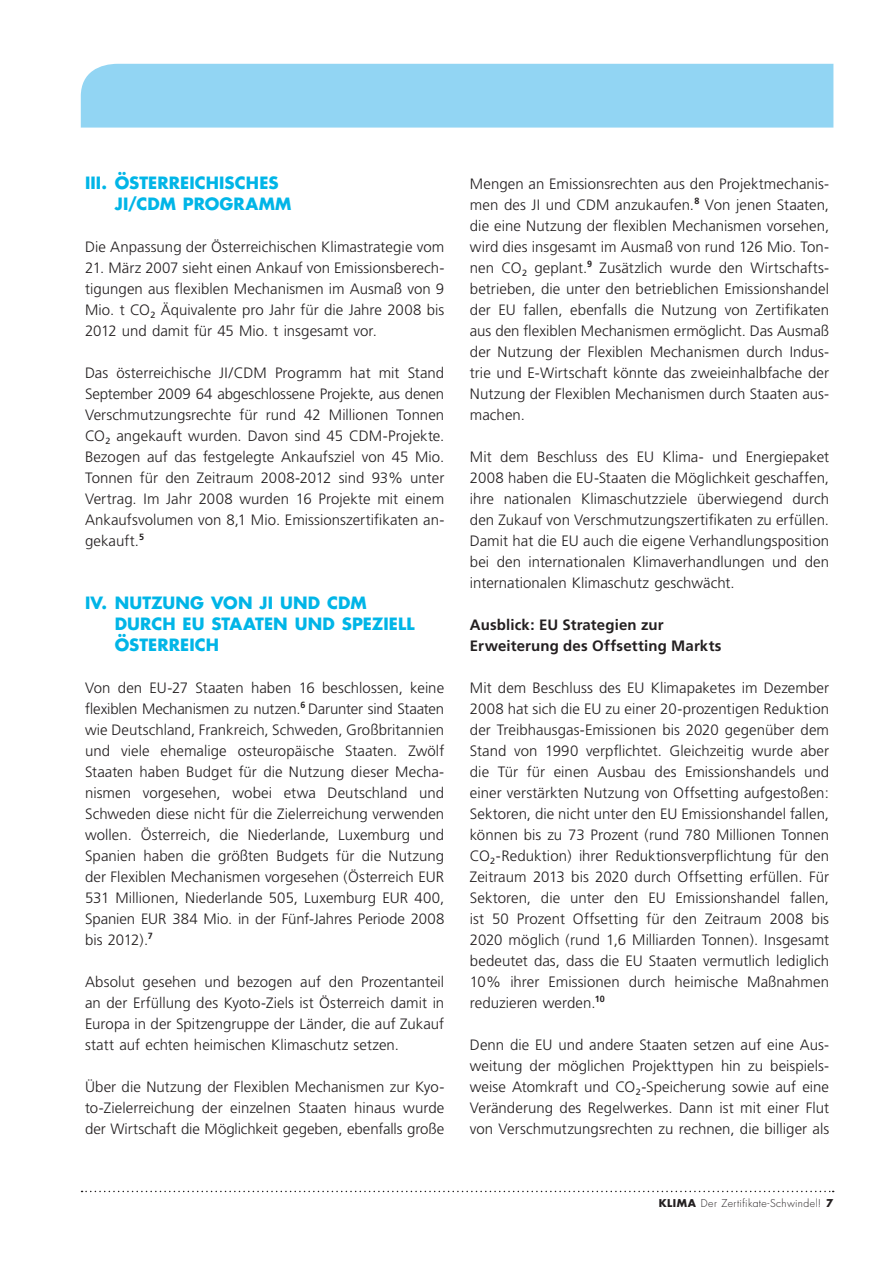
<style>
.page{position:relative;width:893px;height:1263px;background:#fff}
.page>*{position:absolute;margin:0;border:0;box-sizing:border-box;transform-origin:0 0}
.headline{font:700 16.5px "Futura";letter-spacing:.005em;color:#01b5e7}
.fliesstext{font:300 15px/21px "Frutiger";color:#231f20;text-align:justify}
.sub_sub_headline{font:700 15px "Frutiger";letter-spacing:.01em;color:#231f20}
.t1{font:300 10.5px "Futura";letter-spacing:.035em;color:#231f20}
.s1{font-weight:700}
</style>
<div class="page">
<svg style="left:82px;top:1191px;width:752px;height:1px"></svg>
<div style="left:81px;top:64px;width:752px;height:64px;background:#92d5f3"></div>
<p class="headline" style="left:85px;top:171px;width:185px">III. ÖSTERREICHISCHES</p>
<p class="headline" style="left:115px;top:192px;width:147px">JI/CDM PROG RAMM</p>
<p class="fliesstext" style="left:85px;top:236px;width:361px">Die Anpassung der Österreichischen Klimastrategie vom</p>
<p class="fliesstext" style="left:85px;top:257px;width:361px">21. März 2007 sieht einen Ankauf von Emissionsberech&shy;tigungen aus flexiblen Mechanismen im Ausmaß von 9<br>Mio. t CO<sub>2</sub> Äquivalente pro Jahr für die Jahre 2008 bis 2012 und damit für 45 Mio. t insgesamt vor.</p>
<p class="fliesstext" style="left:85px;top:362px;width:361px">Das österreichische JI/CDM Programm hat mit Stand September 2009 64 abgeschlossene Projekte, aus denen Verschmutzungsrechte für rund 42 Millionen Tonnen CO<sub>2</sub> angekauft wurden. Davon sind 45 CDM-Projekte.<br>Bezogen auf das festgelegte Ankaufsziel von 45 Mio.<br>Tonnen für den Zeitraum 2008-2012 sind 93% unter Vertrag. Im Jahr 2008 wurden 16 Projekte mit einem Ankaufsvolumen von 8,1 Mio. Emissionszertifikaten an&shy;gekauft.<sup>5</sup></p>
<p class="headline" style="left:85px;top:591px;width:58px">IV. NUTZUNG</p>
<p class="headline" style="left:211px;top:591px;width:15px">VON</p>
<p class="headline" style="left:260px;top:591px;width:35px">JI UND</p>
<p class="headline" style="left:327px;top:591px;width:41px">CDM</p>
<p class="headline" style="left:85px;top:612px;width:20px">DU</p>
<p class="headline" style="left:140px;top:612px;width:94px">RC H EU STAATEN</p>
<p class="headline" style="left:295px;top:612px;width:14px">UND</p>
<p class="headline" style="left:342px;top:612px;width:11px">SPEZIELL</p>
<p class="headline" style="left:115px;top:633px;width:106px">ÖSTE RREIC H</p>
<p class="fliesstext" style="left:85px;top:677px;width:361px">Von den EU-27 Staaten haben 16 beschlossen, keine flexiblen Mechanismen zu nutzen.<sup>6</sup> Darunter sind Staaten wie Deutschland, Frankreich, Schweden, Großbritannien und viele ehemalige osteuropäische Staaten. Zwölf Staaten haben Budget für die Nutzung dieser Mecha&shy;nismen vorgesehen, wobei etwa Deutschland und Schweden diese nicht für die Zielerreichung verwenden wollen. Österreich, die Niederlande, Luxemburg und Spanien haben die größten Budgets für die Nutzung der Flexiblen Mechanismen vorgesehen (Österreich EUR 531 Millionen, Niederlande 505, Luxemburg EUR 400, Spanien EUR 384 Mio. in der Fünf-Jahres Periode 2008 bis 2012).<sup>7</sup></p>
<p class="fliesstext" style="left:85px;top:971px;width:361px">Absolut gesehen und bezogen auf den Prozentanteil an der Erfüllung des Kyoto-Ziels ist Österreich damit in Europa in der Spitzengruppe der Länder, die auf Zukauf statt auf echten heimischen Klimaschutz setzen.</p>
<p class="fliesstext" style="left:85px;top:1076px;width:361px">Über die Nutzung der Flexiblen Mechanismen zur Kyo&shy;to-Zielerreichung der einzelnen Staaten hinaus wurde der Wirtschaft die Möglichkeit gegeben, ebenfalls große</p>
<p class="fliesstext" style="left:470px;top:173px;width:361px">Mengen an Emissionsrechten aus den Projektmechanis&shy;men des JI und CDM anzukaufen.<sup>8</sup> Von jenen Staaten, die eine Nutzung der flexiblen Mechanismen vorsehen, wird dies insgesamt im Ausmaß von rund 126 Mio. Ton&shy;nen CO<sub>2</sub> geplant.<sup>9</sup> Zusätzlich wurde den Wirtschafts&shy;betrieben, die unter den betrieblichen Emissionshandel der EU fallen, ebenfalls die Nutzung von Zertifikaten aus den flexiblen Mechanismen ermöglicht. Das Ausmaß der Nutzung der Flexiblen Mechanismen durch Indus&shy;trie und E-Wirtschaft könnte das zweieinhalbfache der Nutzung der Flexiblen Mechanismen durch Staaten aus&shy;machen.</p>
<p class="fliesstext" style="left:470px;top:446px;width:361px">Mit dem Beschluss des EU Klima- und Energiepaket 2008 haben die EU-Staaten die Möglichkeit geschaffen, ihre nationalen Klimaschutzziele überwiegend durch den Zukauf von Verschmutzungszertifikaten zu erfüllen.<br>Damit hat die EU auch die eigene Verhandlungsposition bei den internationalen Klimaverhandlungen und den internationalen Klimaschutz geschwächt.</p>
<p class="sub_sub_headline" style="left:470px;top:616px;width:195px">Ausblick: EU Strategien zur</p>
<p class="sub_sub_headline" style="left:470px;top:637px;width:253px">Erweiterung des Offsetting Markts</p>
<p class="fliesstext" style="left:470px;top:677px;width:361px">Mit dem Beschluss des EU Klimapaketes im Dezember 2008 hat sich die EU zu einer 20-prozentigen Reduktion der Treibhausgas-Emissionen bis 2020 gegenüber dem Stand von 1990 verpflichtet. Gleichzeitig wurde aber die Tür für einen Ausbau des Emissionshandels und einer verstärkten Nutzung von Offsetting aufgestoßen:<br>Sektoren, die nicht unter den EU Emissionshandel fallen, können bis zu 73 Prozent (rund 780 Millionen Tonnen CO<sub>2</sub>-Reduktion) ihrer Reduktionsverpflichtung für den Zeitraum 2013 bis 2020 durch Offsetting erfüllen. Für Sektoren, die unter den EU Emissionshandel fallen, ist 50 Prozent Offsetting für den Zeitraum 2008 bis 2020 möglich (rund 1,6 Milliarden Tonnen). Insgesamt bedeutet das, dass die EU Staaten vermutlich lediglich 10% ihrer Emissionen durch heimische Maßnahmen reduzieren werden.<sup>10</sup></p>
<p class="fliesstext" style="left:470px;top:1034px;width:361px">Denn die EU und andere Staaten setzen auf eine Aus&shy;weitung der möglichen Projekttypen hin zu beispiels&shy;weise Atomkraft und CO<sub>2</sub>-Speicherung sowie auf eine Veränderung des Regelwerkes. Dann ist mit einer Flut von Verschmutzungsrechten zu rechnen, die billiger als</p>
<p class="t1" style="left:659px;top:1196px;width:176px"><span class="s1">KLIMA</span> Der Zertifikate-Schwindel! <span class="s1">7</span></p>
</div>
